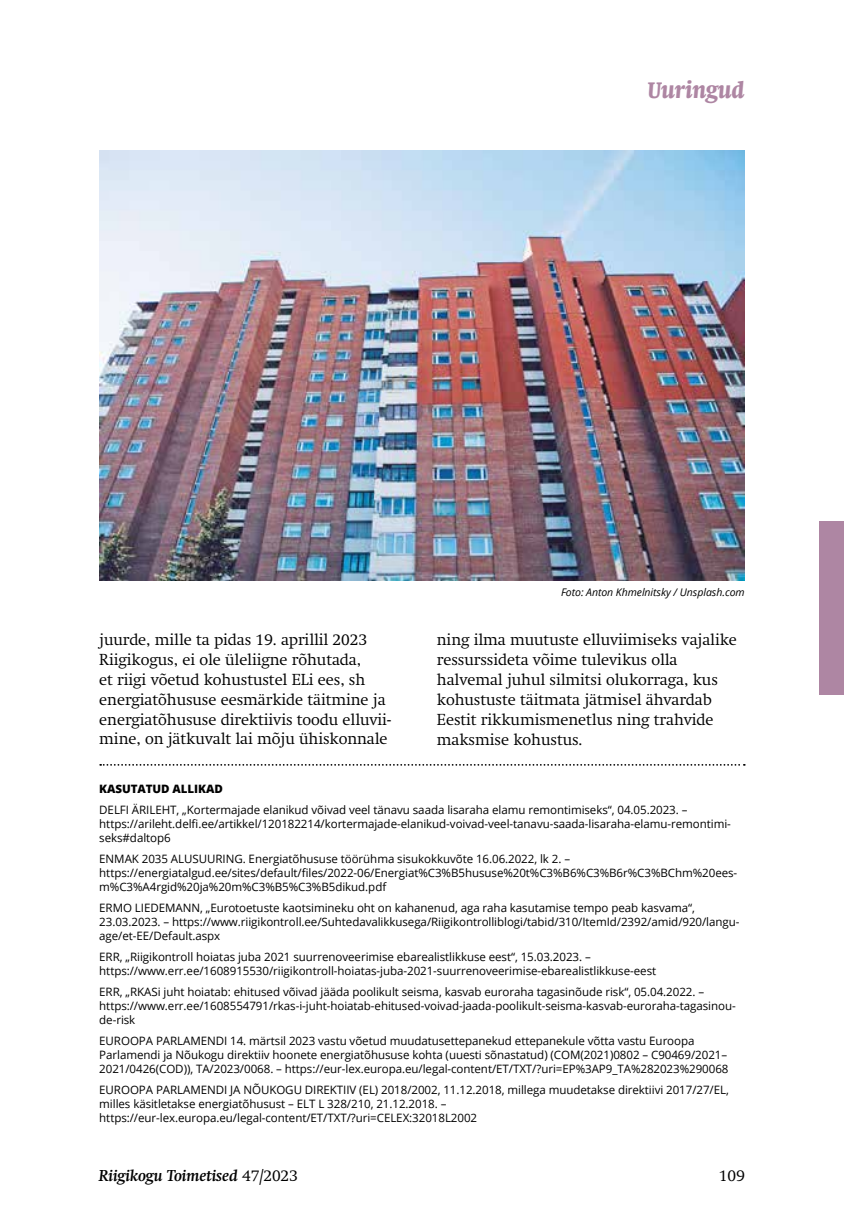
<style>
.page{position:relative;width:844px;height:1216px;background:#fff}
.page>*{position:absolute;margin:0;border:0;box-sizing:border-box;transform-origin:0 0}
.t1{font:italic 700 condensed 24.5px "Swift";letter-spacing:-.005em;color:#ae86a3}
.t2{font:300 15.75px/19.8px "Swift";letter-spacing:-.005em;color:#000}
.t3{font:italic 700 15.75px "Swift";letter-spacing:-.005em;color:#000}
.t4{font:11.55px/14px "Open Sans";letter-spacing:-.005em;color:#000}
.t5{font:800 11.55px "Open Sans";letter-spacing:-.005em;color:#000}
.t6{font:italic 10.5px "Open Sans";letter-spacing:-.005em;color:#000}
.s1{font-weight:300;font-style:normal}
</style>
<div class="page">
<svg style="left:100px;top:764px;width:644px;height:1px"></svg>
<img style="left:99px;top:151px;width:645px;height:429px">
<div style="left:819px;top:521px;width:24px;height:173px;background:#ae86a3"></div>
<h1 class="t1" style="left:647px;top:76px;width:98px">Uuringud</h1>
<p class="t6" style="left:561px;top:584px;width:185px">Foto: Anton Khmelnitsky / Unsplash.com</p>
<p class="t2" style="left:99px;top:630px;width:293px">juurde, mille ta pidas 19. aprillil 2023<br>Riigikogus, ei ole üleliigne rõhutada,<br>et riigi võetud kohustustel ELi ees, sh energiatõhususe eesmärkide täitmine ja energiatõhususe direktiivis toodu elluvii&shy;mine, on jätkuvalt lai mõju ühiskonnale</p>
<h2 class="t2" style="left:437px;top:630px;width:301px">ning ilma muutuste elluviimiseks vajalike ressurssideta võime tulevikus olla halvemal juhul silmitsi olukorraga, kus kohustuste täitmata jätmisel ähvardab Eestit rikkumismenetlus ning trahvide maksmise kohustus.</h2>
<p class="t5" style="left:99px;top:780px;width:125px">KASUTATUD ALLIKAD</p>
<p class="t4" style="left:99px;top:802px;width:633px">DELFI ÄRILEHT, „Kortermajade elanikud võivad veel tänavu saada lisaraha elamu remontimiseks“, 04.05.2023. – https://arileht.delfi.ee/artikkel/120182214/kortermajade-elanikud-voivad-veel-tanavu-saada-lisaraha-elamu-remontimi&shy;seks#daltop6</p>
<p class="t4" style="left:99px;top:851px;width:639px">ENMAK 2035 ALUSUURING. Energiatõhususe töörühma sisukokkuvõte 16.06.2022, lk 2. – https://energiatalgud.ee/sites/default/files/2022-06/Energiat%C3%B5hususe%20t%C3%B6%C3%B6r%C3%BChm%20ees&shy;m%C3%A4rgid%20ja%20m%C3%B5%C3%B5dikud.pdf</p>
<p class="t4" style="left:99px;top:900px;width:641px">ERMO LIEDEMANN, „Eurotoetuste kaotsimineku oht on kahanenud, aga raha kasutamise tempo peab kasvama“,<br>23.03.2023. – https://www.riigikontroll.ee/Suhtedavalikkusega/Riigikontrolliblogi/tabid/310/ItemId/2392/amid/920/langu&shy;age/et-EE/Default.aspx</p>
<p class="t4" style="left:99px;top:949px;width:558px">ERR, „Riigikontroll hoiatas juba 2021 suurrenoveerimise ebarealistlikkuse eest“, 15.03.2023. – https://www.err.ee/1608915530/riigikontroll-hoiatas-juba-2021-suurrenoveerimise-ebarealistlikkuse-eest</p>
<p class="t4" style="left:99px;top:984px;width:637px">ERR, „RKASi juht hoiatab: ehitused võivad jääda poolikult seisma, kasvab euroraha tagasinõude risk“, 05.04.2022. – https://www.err.ee/1608554791/rkas-i-juht-hoiatab-ehitused-voivad-jaada-poolikult-seisma-kasvab-euroraha-tagasinou&shy;de-risk</p>
<p class="t4" style="left:99px;top:1033px;width:630px">EUROOPA PARLAMENDI 14. märtsil 2023 vastu võetud muudatusettepanekud ettepanekule võtta vastu Euroopa<br>Parlamendi ja Nõukogu direktiiv hoonete energiatõhususe kohta (uuesti sõnastatud) (COM(2021)0802 – C90469/2021–<br>2021/0426(COD)), TA/2023/0068. – https://eur-lex.europa.eu/legal-content/ET/TXT/?uri=EP%3AP9_TA%282023%290068</p>
<p class="t4" style="left:99px;top:1082px;width:631px">EUROOPA PARLAMENDI JA NÕUKOGU DIREKTIIV (EL) 2018/2002, 11.12.2018, millega muudetakse direktiivi 2017/27/EL, milles käsitletakse energiatõhusust – ELT L 328/210, 21.12.2018. – https://eur-lex.europa.eu/legal-content/ET/TXT/?uri=CELEX:32018L2002</p>
<h2 class="t3" style="left:99px;top:1166px;width:200px">Riigikogu Toimetised <span class="s1">47/2023</span></h2>
<h2 class="t2" style="left:718px;top:1165px;width:27px">109</h2>
</div>
